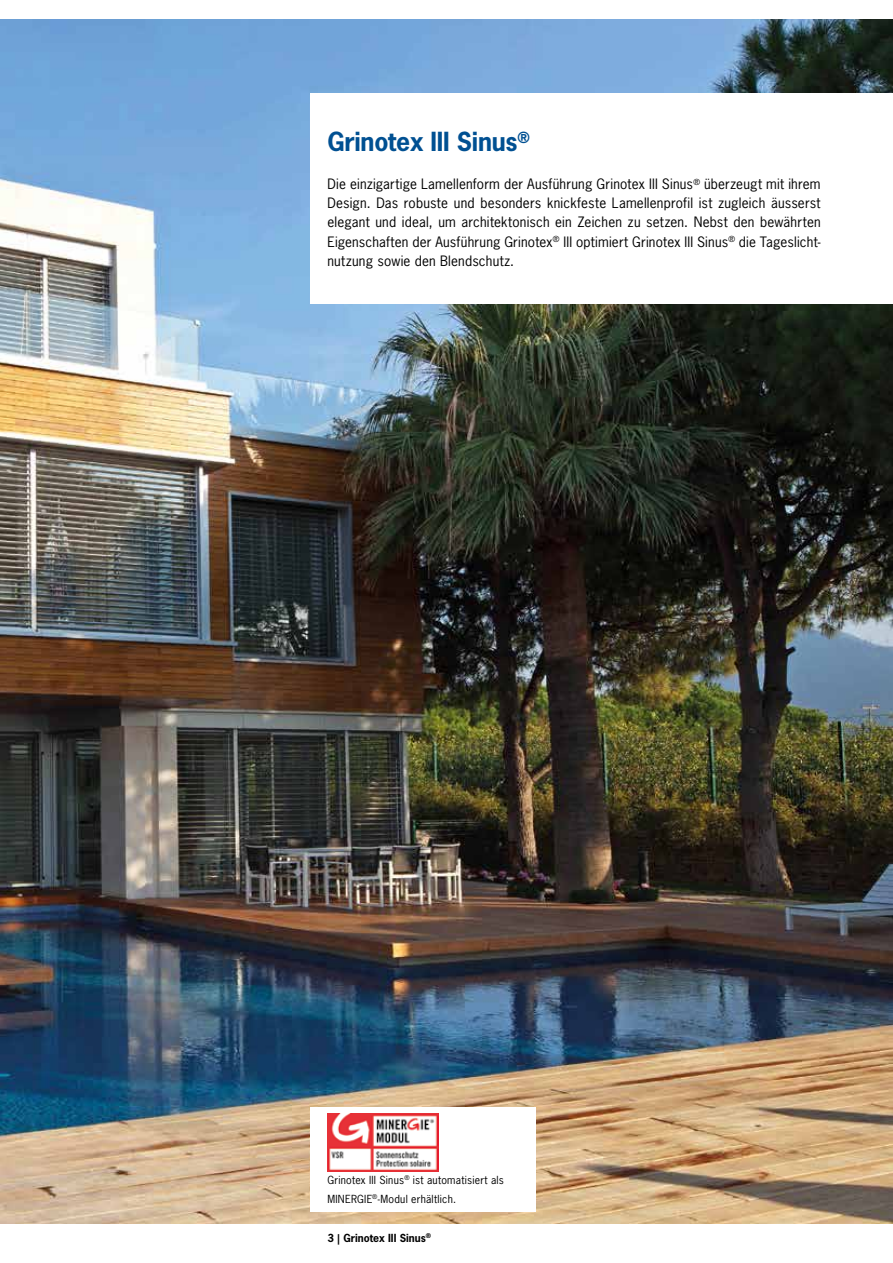
<style>
.page{position:relative;width:893px;height:1263px;background:#fff}
.page>*{position:absolute;margin:0;border:0;box-sizing:border-box;transform-origin:0 0}
.t1{font:700 24.75px "News Gothic";letter-spacing:-.01em;color:#005092}
.t2{font:13.5px/19.2px "News Gothic";letter-spacing:.015em;color:#000;text-align:justify}
.t3{font:10.5px/19.2px "News Gothic";letter-spacing:.025em;color:#000}
.t4{font:700 10.5px "News Gothic";color:#000}
</style>
<div class="page">
<img style="left:0;top:19px;width:893px;height:1204px">
<div style="left:310px;top:1107px;width:226px;height:104px;background:#fff"></div>
<img style="left:328px;top:1114px;width:110px;height:57px">
<div style="left:310px;top:94px;width:583px;height:210px;background:#fff"></div>
<h1 class="t1" style="left:327px;top:125px;width:204px">Grinotex III -Sinus<sup>®</sup></h1>
<p class="t2" style="left:327px;top:174px;width:495px">Die einzigartige Lamellenform der Ausführung Grinotex III -Sinus<sup>®</sup> überzeugt mit ihrem Design. Das robuste und besonders knickfeste Lamellenprofil ist zugleich äusserst elegant und ideal, um architektonisch ein Zeichen zu setzen. Nebst den bewährten Eigenschaften der Ausführung Grinotex<sup>®</sup> III optimiert Grinotex III -Sinus<sup>®</sup> die Tageslicht&shy;nutzung sowie den Blendschutz.</p>
<p class="t3" style="left:327px;top:1170px;width:178px">Grinotex III -Sinus<sup>®</sup> ist automatisiert als<br>MINERGIE<sup>®</sup>-Modul erhältlich.</p>
<p class="t4" style="left:327px;top:1231px;width:105px">3 | Grinotex III -Sinus<sup>®</sup></p>
</div>
